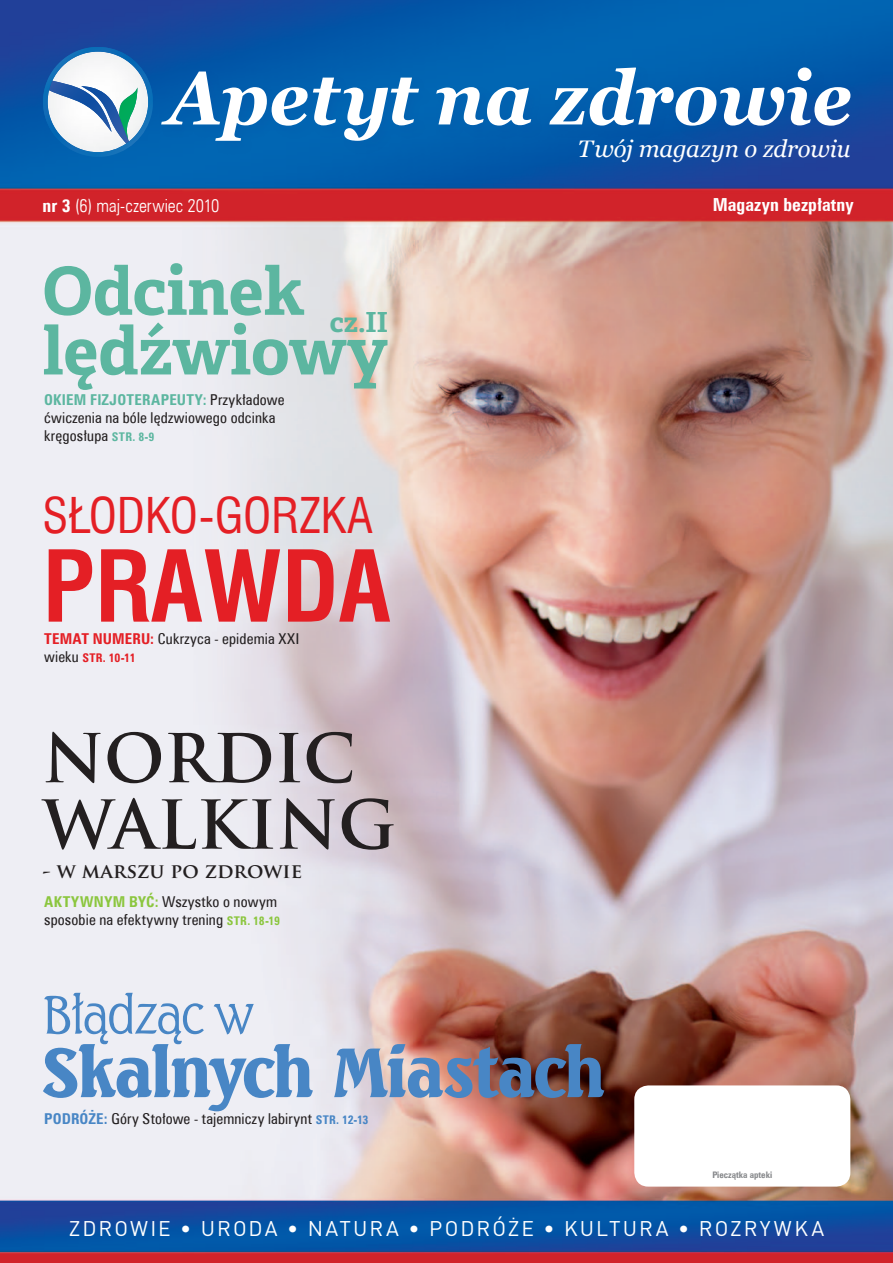
<style>
.page{position:relative;width:893px;height:1263px;background:#fff}
.page>*{position:absolute;margin:0;border:0;box-sizing:border-box;transform-origin:0 0}
.t1{font:700 96.15px "Swis 721 Cn EU";color:#e41f25}
.t2{font:67.2px "Seagull Hv EU";letter-spacing:-.04em;color:#4886c5}
.t3{font:700 66.3px/59.7px "Adelle Basic";color:#5cb6a0}
.t4{font:700 65.55px/66.4px "Trajan Pro";letter-spacing:-.01em;color:#231f20}
.t5{font:51.75px "Seagull Lt EU";letter-spacing:-.05em;color:#4886c5}
.t6{font:48.15px "Swis 721 Cn EU";color:#e41f25}
.t7{font:700 27.6px "Adelle Basic";color:#5cb6a0}
.t8{font:italic 23.85px "Georgia";letter-spacing:-.01em;color:#fff}
.t9{font:21px "DIN Pro";letter-spacing:.1em;color:#fff}
.t10{font:700 19.95px "Trajan Pro";color:#231f20}
.t11{font:18px "Zurich Lt Cn EU";color:#fff}
.t12{font:700 18px "Zurich Cn EU";letter-spacing:.005em;color:#fff}
.t13{font:15px/18px "Zurich Cn EU";letter-spacing:.01em;color:#231f20}
.t14{font:700 12px "Zurich Cn EU";letter-spacing:.01em;color:#e41f25}
.t15{font:700 9px "Zurich Cn EU";color:#848689}
.s1{font-family:"Zurich Cn EU";font-weight:700}
.s2{font-weight:700;color:#5cb6a0}
.s3{font-weight:700;font-size:12px;color:#5cb6a0}
.s4{font-weight:700;color:#e41f25}
.s5{font-weight:400;font-size:15px;color:#231f20}
.s6{font-weight:700;color:#8bc63e}
.s7{font-weight:700;font-size:12px;color:#8bc63e}
.s8{font-weight:700;color:#4886c5}
.s9{font-weight:700;font-size:12px;color:#4886c5}
</style>
<div class="page">
<img style="left:0;top:0;width:893px;height:1263px">
<div style="left:159px;top:65px;width:706px;height:90px;background:#0d4da1;opacity:.16"></div>
<svg style="left:161px;top:72px;width:258px;height:69px"></svg>
<svg style="left:436px;top:87px;width:95px;height:39px"></svg>
<svg style="left:549px;top:68px;width:301px;height:58px"></svg>
<svg style="left:43px;top:47px;width:110px;height:110px;background:#095eac"></svg>
<img style="left:48px;top:52px;width:100px;height:100px">
<img style="left:129px;top:88px;width:8px;height:52px">
<img style="left:49px;top:81px;width:62px;height:51px">
<img style="left:81px;top:86px;width:48px;height:57px">
<img style="left:50px;top:47px;width:44px;height:28px">
<div style="left:634px;top:1085px;width:216px;height:101px;background:#fff;border-radius:14px"></div>
<h3 class="t8" style="left:578px;top:134px;width:274px">Twój magazyn o zdrowiu</h3>
<p class="t11" style="left:43px;top:195px;width:178px"><span class="s1">nr 3</span> (6) maj-czerwiec 2010</p>
<p class="t12" style="left:713px;top:194px;width:142px">Magazyn bezpłatny</p>
<h3 class="t3" style="left:43px;top:262px;width:347px">Odcinek lędźwiowy</h3>
<h3 class="t7" style="left:330px;top:305px;width:60px">cz.II</h3>
<p class="t13" style="left:44px;top:390px;width:242px"><span class="s2">OKIEM FIZJOTERAPEUTY:</span> Przykładowe ćwiczenia na bóle lędzwiowego odcinka kręgosłupa <span class="s3">STR. 8-9</span></p>
<h3 class="t6" style="left:43px;top:484px;width:332px">SŁODKO-GORZKA</h3>
<h1 class="t1" style="left:43px;top:529px;width:350px">PRAWDA</h1>
<p class="t13" style="left:44px;top:629px;width:257px"><span class="s4">TEMAT NUMERU:</span> Cukrzyca - epidemia XXI</p>
<p class="t14" style="left:44px;top:650px;width:93px"><span class="s5">wieku</span> STR. 10-11</p>
<h3 class="t4" style="left:43px;top:726px;width:355px">NORDIC<br>WALKING</h3>
<h3 class="t10" style="left:43px;top:858px;width:261px">- w marszu po zdrowie</h3>
<p class="t13" style="left:44px;top:892px;width:237px"><span class="s6">AKTYWNYM BYĆ:</span> Wszystko o nowym sposobie na efektywny trening <span class="s7">STR. 18-19</span></p>
<h3 class="t5" style="left:42px;top:981px;width:213px">Błądząc w</h3>
<h2 class="t2" style="left:42px;top:1029px;width:566px">Skalnych Miastach</h2>
<p class="t13" style="left:44px;top:1110px;width:326px"><span class="s8">PODRÓŻE:</span> Góry Stołowe - tajemniczy labirynt <span class="s9">STR. 12-13</span></p>
<p class="t15" style="left:712px;top:1169px;width:61px">Pieczątka apteki</p>
<h3 class="t9" style="left:69px;top:1214px;width:757px">ZDROWIE • URODA • NATURA • PODRÓŻE • KULTURA • ROZRYWKA</h3>
</div>
